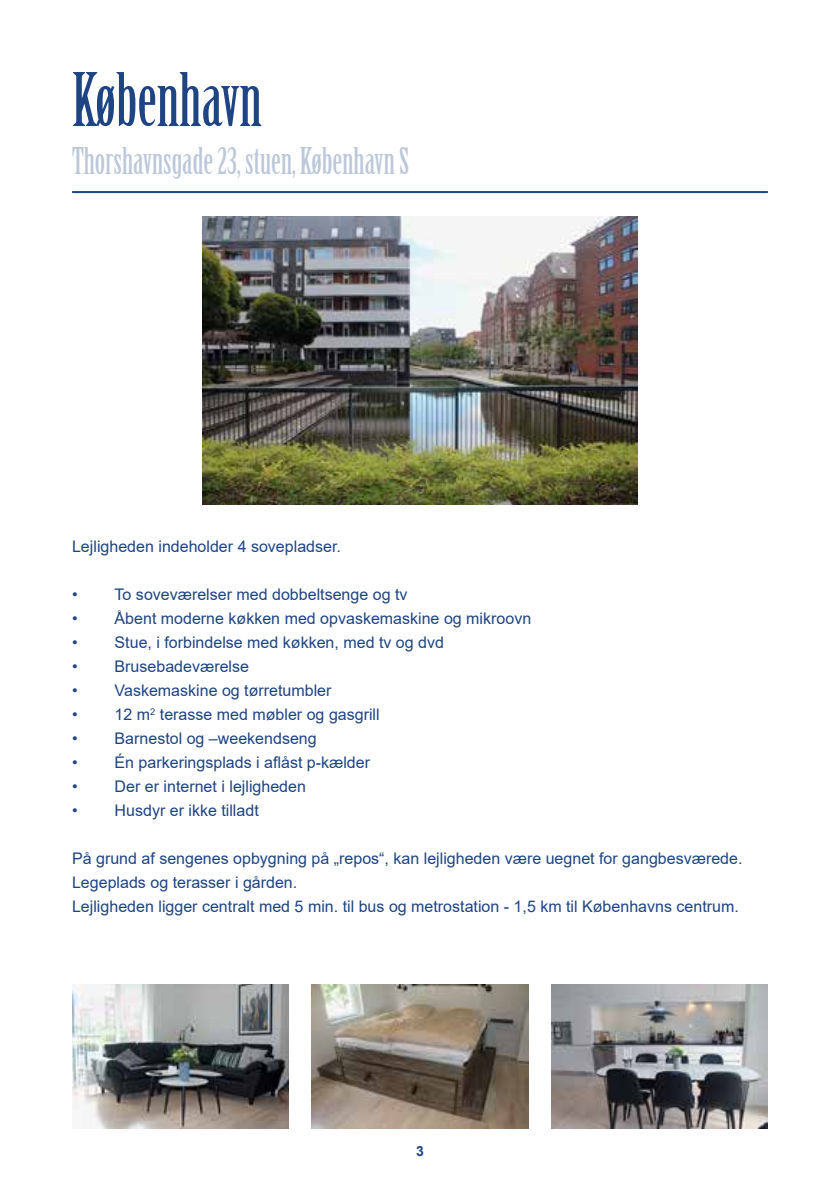
<style>
.page{position:relative;width:840px;height:1191px;background:#fff}
.page>*{position:absolute;margin:0;border:0;box-sizing:border-box;transform-origin:0 0}
.t1{font:72px "Birch Std";color:#1e4483}
.t2{font:36px "Birch Std";color:#bcc7da}
.t3{font:16px/24px "Arial";color:#1e4483}
.t4{font:700 14px "Arial";color:#1e4483}
</style>
<div class="page">
<hr style="left:72px;top:191px;width:695px;height:2px;background:#1e4483">
<img style="left:203px;top:216px;width:433px;height:288px">
<img style="left:72px;top:984px;width:216px;height:144px">
<img style="left:551px;top:984px;width:216px;height:144px">
<img style="left:311px;top:984px;width:217px;height:144px">
<h1 class="t1" style="left:72px;top:59px;width:191px">København</h1>
<h2 class="t2" style="left:72px;top:141px;width:338px">Thorshavnsgade 23, stuen, København S</h2>
<p class="t3" style="left:72px;top:534px;width:270px">Lejligheden indeholder 4 sovepladser.</p>
<p class="t3" style="left:72px;top:582px;width:337px">• To soveværelser med dobbeltsenge og tv</p>
<p class="t3" style="left:72px;top:606px;width:460px">• Åbent moderne køkken med opvaskemaskine og mikroovn</p>
<p class="t3" style="left:72px;top:630px;width:373px">• Stue, i forbindelse med køkken, med tv og dvd</p>
<p class="t3" style="left:72px;top:654px;width:178px">• Brusebadeværelse</p>
<p class="t3" style="left:72px;top:678px;width:261px">• Vaskemaskine og tørretumbler</p>
<p class="t3" style="left:72px;top:702px;width:309px">• 12 m<sup>2</sup> terasse med møbler og gasgrill</p>
<p class="t3" style="left:72px;top:726px;width:246px">• Barnestol og –weekendseng</p>
<p class="t3" style="left:72px;top:750px;width:299px">• Én parkeringsplads i aflåst p-kælder</p>
<p class="t3" style="left:72px;top:774px;width:235px">• Der er internet i lejligheden</p>
<p class="t3" style="left:72px;top:798px;width:188px">• Husdyr er ikke tilladt</p>
<p class="t3" style="left:72px;top:846px;width:671px">På grund af sengenes opbygning på „repos“, kan lejligheden være uegnet for gangbesværede.<br>Legeplads og terasser i gården.<br>Lejligheden ligger centralt med 5 min. til bus og metrostation - 1,5 km til Københavns centrum.</p>
<p class="t4" style="left:416px;top:1140px;width:9px">3</p>
</div>
